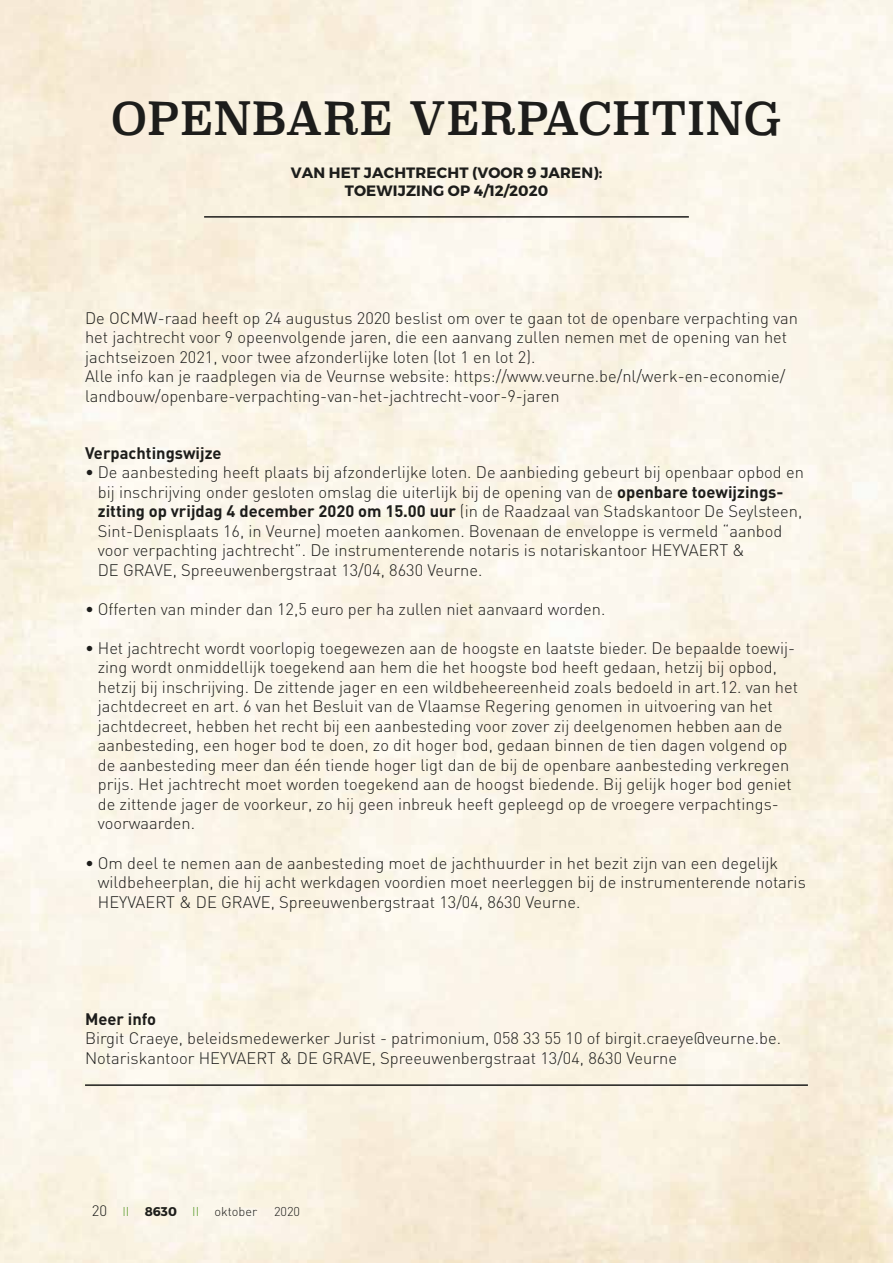
<style>
.page{position:relative;width:893px;height:1263px;background:#fff}
.page>*{position:absolute;margin:0;border:0;box-sizing:border-box;transform-origin:0 0}
.t1{font:45px "Superclarendon";letter-spacing:.02em;color:#1d1d1b;scale:.94 1}
.t2{font:300 16.5px/19.5px "DIN";color:#1d1d1b}
.t3{font:700 16.5px "DIN";color:#1d1d1b}
.t4{font:700 15px/18px "Montserrat";letter-spacing:.01em;color:#1d1d1b;text-align:center}
.t5{font:300 12.75px "DIN";color:#1d1d1b}
.s1{font-weight:700}
.s2{font-size:15px}
.s3{color:#579a28}
.s4{font-family:"Montserrat";font-weight:700}
</style>
<div class="page">
<hr style="left:204px;top:216px;width:485px;height:2px;background:#1d1d1b">
<hr style="left:85px;top:1084px;width:723px;height:2px;background:#1d1d1b">
<h1 class="t1" style="left:112px;top:88px;width:714px">OPENBARE VERPACHTING</h1>
<p class="t4" style="left:291px;top:164px;width:313px">VAN HET JACHTRECHT (VOOR 9 JAREN):<br>TOEWIJZING OP 4/12/2020</p>
<p class="t2" style="left:85px;top:308px;width:714px">De OCMW-raad heeft op 24 augustus 2020 beslist om over te gaan tot de openbare verpachting van het jachtrecht voor 9 opeenvolgende jaren, die een aanvang zullen nemen met de opening van het jachtseizoen 2021, voor twee afzonderlijke loten (lot 1 en lot 2).<br>Alle info kan je raadplegen via de Veurnse website: https://www.veurne.be/nl/werk-en-economie/ landbouw/openbare-verpachting-van-het-jachtrecht-voor-9-jaren</p>
<p class="t3" style="left:85px;top:442px;width:138px">Verpachtingswijze</p>
<p class="t2" style="left:98px;top:462px;width:708px;text-indent:-13px">• De aanbesteding heeft plaats bij afzonderlijke loten. De aanbieding gebeurt bij openbaar opbod en bij inschrijving onder gesloten omslag die uiterlijk bij de opening van de <span class="s1">openbare toewijzings&shy;zitting op vrijdag 4 december 2020 om 15.00 uur</span> (in de Raadzaal van Stadskantoor De Seylsteen, Sint-Denisplaats 16, in Veurne) moeten aankomen. Bovenaan de enveloppe is vermeld “aanbod voor verpachting jachtrecht”. De instrumenterende notaris is notariskantoor HEYVAERT &amp;<br>DE GRAVE, Spreeuwenbergstraat 13/04, 8630 Veurne.</p>
<p class="t2" style="left:85px;top:599px;width:522px">• Offerten van minder dan 12,5 euro per ha zullen niet aanvaard worden.</p>
<p class="t2" style="left:98px;top:638px;width:702px;text-indent:-13px">• Het jachtrecht wordt voorlopig toegewezen aan de hoogste en laatste bieder. De bepaalde toewij&shy;zing wordt onmiddellijk toegekend aan hem die het hoogste bod heeft gedaan, hetzij bij opbod, hetzij bij inschrijving. De zittende jager en een wildbeheereenheid zoals bedoeld in art.12. van het jachtdecreet en art. 6 van het Besluit van de Vlaamse Regering genomen in uitvoering van het jachtdecreet, hebben het recht bij een aanbesteding voor zover zij deelgenomen hebben aan de aanbesteding, een hoger bod te doen, zo dit hoger bod, gedaan binnen de tien dagen volgend op de aanbesteding meer dan één tiende hoger ligt dan de bij de openbare aanbesteding verkregen prijs. Het jachtrecht moet worden toegekend aan de hoogst biedende. Bij gelijk hoger bod geniet de zittende jager de voorkeur, zo hij geen inbreuk heeft gepleegd op de vroegere verpachtings&shy;voorwaarden.</p>
<p class="t2" style="left:98px;top:853px;width:709px;text-indent:-13px">• Om deel te nemen aan de aanbesteding moet de jachthuurder in het bezit zijn van een degelijk wildbeheerplan, die hij acht werkdagen voordien moet neerleggen bij de instrumenterende notaris<br>HEYVAERT &amp; DE GRAVE, Spreeuwenbergstraat 13/04, 8630 Veurne.</p>
<p class="t3" style="left:85px;top:1008px;width:73px">Meer info</p>
<p class="t2" style="left:85px;top:1028px;width:697px">Birgit Craeye, beleidsmedewerker Jurist - patrimonium, 058 33 55 10 of birgit.craeye@veurne.be.<br>Notariskantoor HEYVAERT &amp; DE GRAVE, Spreeuwenbergstraat 13/04, 8630 Veurne</p>
<p class="t5" style="left:92px;top:1203px;width:167px"><span class="s2">20</span> <span class="s3">II</span> <span class="s4">8630</span> <span class="s3">II</span> oktober</p>
<p class="t5" style="left:274px;top:1203px;width:28px">2020</p>
</div>
